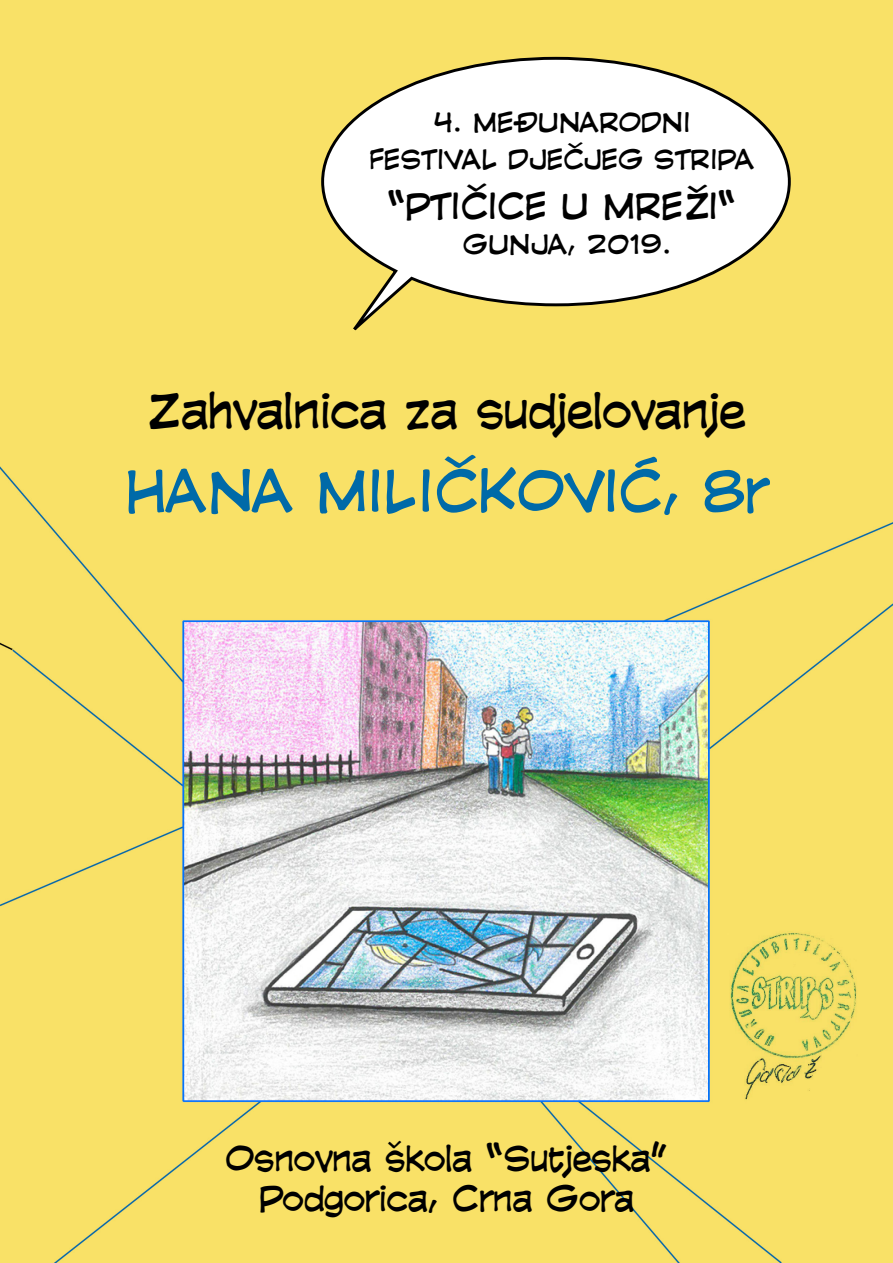
<style>
.page{position:relative;width:893px;height:1263px;background:#fff}
.page>*{position:absolute;margin:0;border:0;box-sizing:border-box;transform-origin:0 0}
.t1{font:54px "CC Comicrazy";color:#006aa8}
.t2{font:45px "CC Comicrazy";color:#000}
.t3{font:33.75px "CC Comicrazy";color:#000}
.t4{font:33px/39.6px "CC Comicrazy";color:#000;text-align:center}
.t5{font:25.35px/37.2px "CC Comicrazy";color:#000;text-align:center}
</style>
<div class="page">
<img style="left:0;top:0;width:893px;height:1263px">
<svg style="left:320px;top:55px;width:472px;height:283px"></svg>
<p class="t5" style="left:370px;top:102px;width:386px">4. MEĐUNARODNI<br>FESTIVAL DJEČJEG STRIPA</p>
<h3 class="t3" style="left:388px;top:183px;width:350px">“PTIČICE U MREŽI“</h3>
<p class="t5" style="left:463px;top:225px;width:211px">GUNJA, 2019.</p>
<h2 class="t2" style="left:148px;top:380px;width:599px">Zahvalnica za sudjelovanje</h2>
<h1 class="t1" style="left:125px;top:455px;width:644px">HANA MILIČKOVIĆ, 8r</h1>
<h3 class="t4" style="left:226px;top:1137px;width:443px">Osnovna škola “Sutjeska”<br>Podgorica, Crna Gora</h3>
</div>
